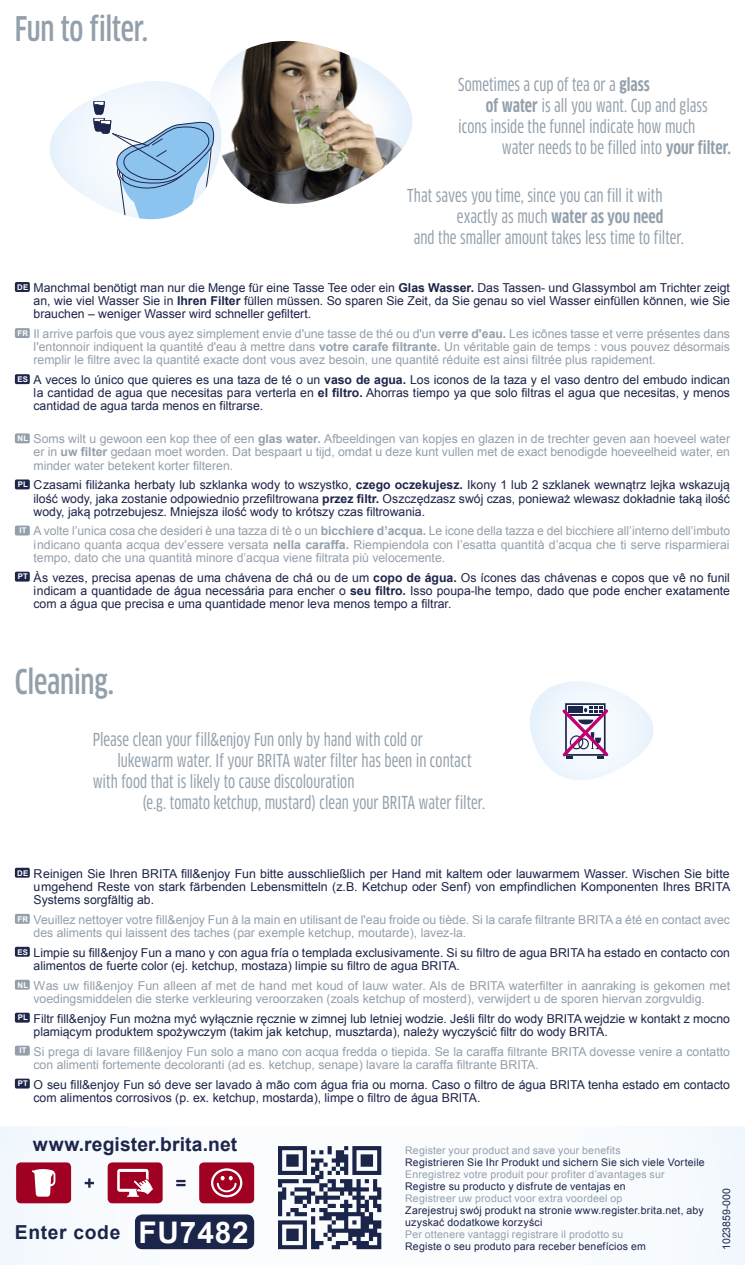
<style>
.page{position:relative;width:745px;height:1265px;background:#fff}
.page>*{position:absolute;margin:0;border:0;box-sizing:border-box;transform-origin:0 0}
.t1{font:500 33.25px "Clan Cond";letter-spacing:-.01em;color:#93a0ab}
.t2{font:700 29.75px "Arial";letter-spacing:.03em;color:#fff}
.t3{font:700 19.25px "Arial";letter-spacing:.01em;color:#1c254a}
.t4{font:700 19.25px "Arial";letter-spacing:.035em;color:#1c254a}
.t5{font:17.5px "Clan Cond News";color:#93a0ab}
.t6{font:700 17.5px "Clan Cond";letter-spacing:.005em;color:#93a0ab}
.t7{font:12.25px/13.1px "Arial";color:#1c254a;text-align:justify}
.t8{font:12.25px/13.1px "Arial";color:#93a0ab}
.t9{font:10.5px/11.9px "Arial";letter-spacing:.02em;color:#1c254a}
.t10{font:10.5px "Arial";letter-spacing:.02em;color:#93a0ab}
.t11{font:10.5px "Arial";color:#1c254a}
.s1{font-family:"Clan Cond";font-weight:700}
.s2{font-family:"Clan Cond News";font-weight:400}
.s3{font-weight:700}
</style>
<div class="page">
<div style="left:0;top:1126px;width:744px;height:139px;background:#fafcfe"></div>
<svg style="left:278px;top:1146px;width:103px;height:103px"></svg>
<div style="left:16px;top:1162px;width:55px;height:41px;background:#a00022;border-radius:5px"></div>
<svg style="left:32px;top:1169px;width:23px;height:28px"></svg>
<div style="left:108px;top:1162px;width:54px;height:41px;background:#a00022;border-radius:5px"></div>
<svg style="left:117px;top:1169px;width:36px;height:28px"></svg>
<div style="left:199px;top:1162px;width:55px;height:41px;background:#a00022;border-radius:5px"></div>
<svg style="left:211px;top:1168px;width:31px;height:29px"></svg>
<svg style="left:85px;top:1178px;width:9px;height:10px"></svg>
<svg style="left:176px;top:1180px;width:9px;height:6px"></svg>
<div style="left:135px;top:1214px;width:119px;height:35px;background:#1c254a;border-radius:7px"></div>
<div style="left:15px;top:868px;width:15px;height:10px;background:#1c254a;border-radius:2px"></div>
<div style="left:15px;top:914px;width:15px;height:10px;background:#93a0ab;border-radius:2px"></div>
<div style="left:15px;top:947px;width:15px;height:10px;background:#1c254a;border-radius:2px"></div>
<div style="left:15px;top:980px;width:15px;height:10px;background:#93a0ab;border-radius:2px"></div>
<div style="left:15px;top:1013px;width:15px;height:10px;background:#1c254a;border-radius:2px"></div>
<div style="left:15px;top:1046px;width:15px;height:10px;background:#93a0ab;border-radius:2px"></div>
<div style="left:15px;top:1079px;width:15px;height:10px;background:#1c254a;border-radius:2px"></div>
<div style="left:15px;top:282px;width:15px;height:10px;background:#1c254a;border-radius:2px"></div>
<div style="left:15px;top:328px;width:15px;height:10px;background:#93a0ab;border-radius:2px"></div>
<div style="left:15px;top:374px;width:15px;height:10px;background:#1c254a;border-radius:2px"></div>
<div style="left:15px;top:433px;width:15px;height:10px;background:#93a0ab;border-radius:2px"></div>
<div style="left:15px;top:479px;width:15px;height:10px;background:#1c254a;border-radius:2px"></div>
<div style="left:15px;top:526px;width:15px;height:9px;background:#93a0ab;border-radius:2px"></div>
<div style="left:15px;top:572px;width:15px;height:10px;background:#1c254a;border-radius:2px"></div>
<svg style="left:530px;top:681px;width:124px;height:99px"></svg>
<svg style="left:50px;top:40px;width:362px;height:180px"></svg>
<h1 class="t1" style="left:15px;top:8px;width:135px">Fun to filter.</h1>
<h3 class="t5" style="left:458px;top:74px;width:193px">Sometimes a cup of tea or a <span class="s1">glass</span></h3>
<h3 class="t5" style="left:485px;top:95px;width:223px"><span class="s1">of water</span> is all you want. Cup and glass</h3>
<h3 class="t5" style="left:458px;top:116px;width:238px">icons inside the funnel indicate how much</h3>
<h3 class="t5" style="left:501px;top:137px;width:230px">water needs to be filled into <span class="s1">your filter.</span></h3>
<h3 class="t5" style="left:407px;top:185px;width:256px">That saves you time, since you can fill it with</h3>
<h3 class="t6" style="left:456px;top:206px;width:208px"><span class="s2">exactly as much</span> water as you need</h3>
<h3 class="t5" style="left:413px;top:227px;width:271px">and the smaller amount takes less time to filter.</h3>
<p class="t7" style="left:33px;top:281px;width:697px;text-indent:-16px"><sup>DE</sup> Manchmal benötigt man nur die Menge für eine Tasse Tee oder ein <span class="s3">Glas Wasser.</span> Das Tassen- und Glassymbol am Trichter zeigt an, wie viel Wasser Sie in <span class="s3">Ihren Filter</span> füllen müssen. So sparen Sie Zeit, da Sie genau so viel Wasser einfüllen können, wie Sie brauchen – weniger Wasser wird schneller gefiltert.</p>
<p class="t8" style="left:33px;top:327px;width:697px;text-align:justify;text-indent:-16px"><sup>FR</sup> Il arrive parfois que vous ayez simplement envie d'une tasse de thé ou d'un <span class="s3">verre d'eau.</span> Les icônes tasse et verre présentes dans l'entonnoir indiquent la quantité d'eau à mettre dans <span class="s3">votre carafe filtrante.</span> Un véritable gain de temps : vous pouvez désormais remplir le filtre avec la quantité exacte dont vous avez besoin, une quantité réduite est ainsi filtrée plus rapidement.</p>
<p class="t7" style="left:33px;top:373px;width:697px;text-indent:-16px"><sup>ES</sup> A veces lo único que quieres es una taza de té o un <span class="s3">vaso de agua.</span> Los iconos de la taza y el vaso dentro del embudo indican la cantidad de agua que necesitas para verterla en <span class="s3">el filtro.</span> Ahorras tiempo ya que solo filtras el agua que necesitas, y menos cantidad de agua tarda menos en filtrarse.</p>
<p class="t8" style="left:33px;top:433px;width:697px;text-align:justify;text-indent:-16px"><sup>NL</sup> Soms wilt u gewoon een kop thee of een <span class="s3">glas water.</span> Afbeeldingen van kopjes en glazen in de trechter geven aan hoeveel water er in <span class="s3">uw filter</span> gedaan moet worden. Dat bespaart u tijd, omdat u deze kunt vullen met de exact benodigde hoeveelheid water, en minder water betekent korter filteren.</p>
<p class="t7" style="left:33px;top:479px;width:697px;text-indent:-16px"><sup>PL</sup> Czasami filiżanka herbaty lub szklanka wody to wszystko, <span class="s3">czego oczekujesz.</span> Ikony 1 lub 2 szklanek wewnątrz lejka wskazują ilość wody, jaka zostanie odpowiednio przefiltrowana <span class="s3">przez filtr.</span> Oszczędzasz swój czas, ponieważ wlewasz dokładnie taką ilość wody, jaką potrzebujesz. Mniejsza ilość wody to krótszy czas filtrowania.</p>
<p class="t8" style="left:33px;top:525px;width:697px;text-align:justify;text-indent:-14px"><sup>IT</sup> A volte l’unica cosa che desideri è una tazza di tè o un <span class="s3">bicchiere d’acqua.</span> Le icone della tazza e del bicchiere all’interno dell’imbuto indicano quanta acqua dev’essere versata <span class="s3">nella caraffa.</span> Riempiendola con l’esatta quantità d’acqua che ti serve risparmierai tempo, dato che una quantità minore d’acqua viene filtrata più velocemente.</p>
<p class="t7" style="left:33px;top:571px;width:697px;text-indent:-16px"><sup>PT</sup> Às vezes, precisa apenas de uma chávena de chá ou de um <span class="s3">copo de água.</span> Os ícones das chávenas e copos que vê no funil indicam a quantidade de água necessária para encher o <span class="s3">seu filtro.</span> Isso poupa-lhe tempo, dado que pode encher exatamente com a água que precisa e uma quantidade menor leva menos tempo a filtrar.</p>
<h1 class="t1" style="left:15px;top:661px;width:101px">Cleaning.</h1>
<h3 class="t5" style="left:93px;top:728px;width:331px">Please clean your fill&amp;enjoy Fun only by hand with cold or</h3>
<h3 class="t5" style="left:117px;top:749px;width:355px">lukewarm water. If your BRITA water filter has been in contact</h3>
<h3 class="t5" style="left:93px;top:770px;width:263px">with food that is likely to cause discolouration</h3>
<h3 class="t5" style="left:142px;top:791px;width:344px">(e.g. tomato ketchup, mustard) clean your BRITA water filter.</h3>
<p class="t7" style="left:33px;top:867px;width:698px;text-indent:-16px"><sup>DE</sup> Reinigen Sie Ihren BRITA fill&amp;enjoy Fun bitte ausschließlich per Hand mit kaltem oder lauwarmem Wasser. Wischen Sie bitte umgehend Reste von stark färbenden Lebensmitteln (z.B. Ketchup oder Senf) von empfindlichen Komponenten Ihres BRITA Systems sorgfältig ab.</p>
<p class="t8" style="left:33px;top:913px;width:697px;text-indent:-16px"><sup>FR</sup> Veuillez nettoyer votre fill&amp;enjoy Fun à la main en utilisant de l'eau froide ou tiède. Si la carafe filtrante BRITA a été en contact avec des aliments qui laissent des taches (par exemple ketchup, moutarde), lavez-la.</p>
<p class="t7" style="left:33px;top:946px;width:697px;text-indent:-16px"><sup>ES</sup> Limpie su fill&amp;enjoy Fun a mano y con agua fría o templada exclusivamente. Si su filtro de agua BRITA ha estado en contacto con alimentos de fuerte color (ej. ketchup, mostaza) limpie su filtro de agua BRITA.</p>
<p class="t8" style="left:33px;top:979px;width:697px;text-indent:-16px"><sup>NL</sup> Was uw fill&amp;enjoy Fun alleen af met de hand met koud of lauw water. Als de BRITA waterfilter in aanraking is gekomen met voedingsmiddelen die sterke verkleuring veroorzaken (zoals ketchup of mosterd), verwijdert u de sporen hiervan zorgvuldig.</p>
<p class="t7" style="left:33px;top:1012px;width:697px;text-indent:-16px"><sup>PL</sup> Filtr fill&amp;enjoy Fun można myć wyłącznie ręcznie w zimnej lub letniej wodzie. Jeśli filtr do wody BRITA wejdzie w kontakt z mocno plamiącym produktem spożywczym (takim jak ketchup, musztarda), należy wyczyścić filtr do wody BRITA.</p>
<p class="t8" style="left:33px;top:1045px;width:697px;text-indent:-14px"><sup>IT</sup> Si prega di lavare fill&amp;enjoy Fun solo a mano con acqua fredda o tiepida. Se la caraffa filtrante BRITA dovesse venire a contatto con alimenti fortemente decoloranti (ad es. ketchup, senape) lavare la caraffa filtrante BRITA.</p>
<p class="t7" style="left:33px;top:1078px;width:697px;text-indent:-16px"><sup>PT</sup> O seu fill&amp;enjoy Fun só deve ser lavado à mão com água fria ou morna. Caso o filtro de água BRITA tenha estado em contacto com alimentos corrosivos (p. ex. ketchup, mostarda), limpe o filtro de água BRITA.</p>
<h3 class="t3" style="left:33px;top:1132px;width:206px">www.register.brita.net</h3>
<h3 class="t4" style="left:15px;top:1220px;width:107px">Enter code</h3>
<h2 class="t2" style="left:138px;top:1212px;width:112px">FU7482</h2>
<p class="t10" style="left:405px;top:1143px;width:217px">Register your product and save your benefits</p>
<p class="t9" style="left:405px;top:1156px;width:301px">Registrieren Sie Ihr Produkt und sichern Sie sich viele Vorteile</p>
<p class="t10" style="left:405px;top:1167px;width:260px">Enregistrez votre produit pour profiter d’avantages sur</p>
<p class="t9" style="left:405px;top:1180px;width:222px">Registre su producto y disfrute de ventajas en</p>
<p class="t10" style="left:405px;top:1191px;width:218px">Registreer uw product voor extra voordeel op</p>
<p class="t9" style="left:405px;top:1204px;width:300px">Zarejestruj swój produkt na stronie www.register.brita.net, aby uzyskać dodatkowe korzyści</p>
<p class="t10" style="left:405px;top:1227px;width:219px">Per ottenere vantaggi registrare il prodotto su</p>
<p class="t9" style="left:405px;top:1240px;width:242px">Registe o seu produto para receber benefícios em</p>
<p class="t11" style="left:719px;top:1250px;width:63px;rotate:-90deg">1023859-000</p>
</div>
